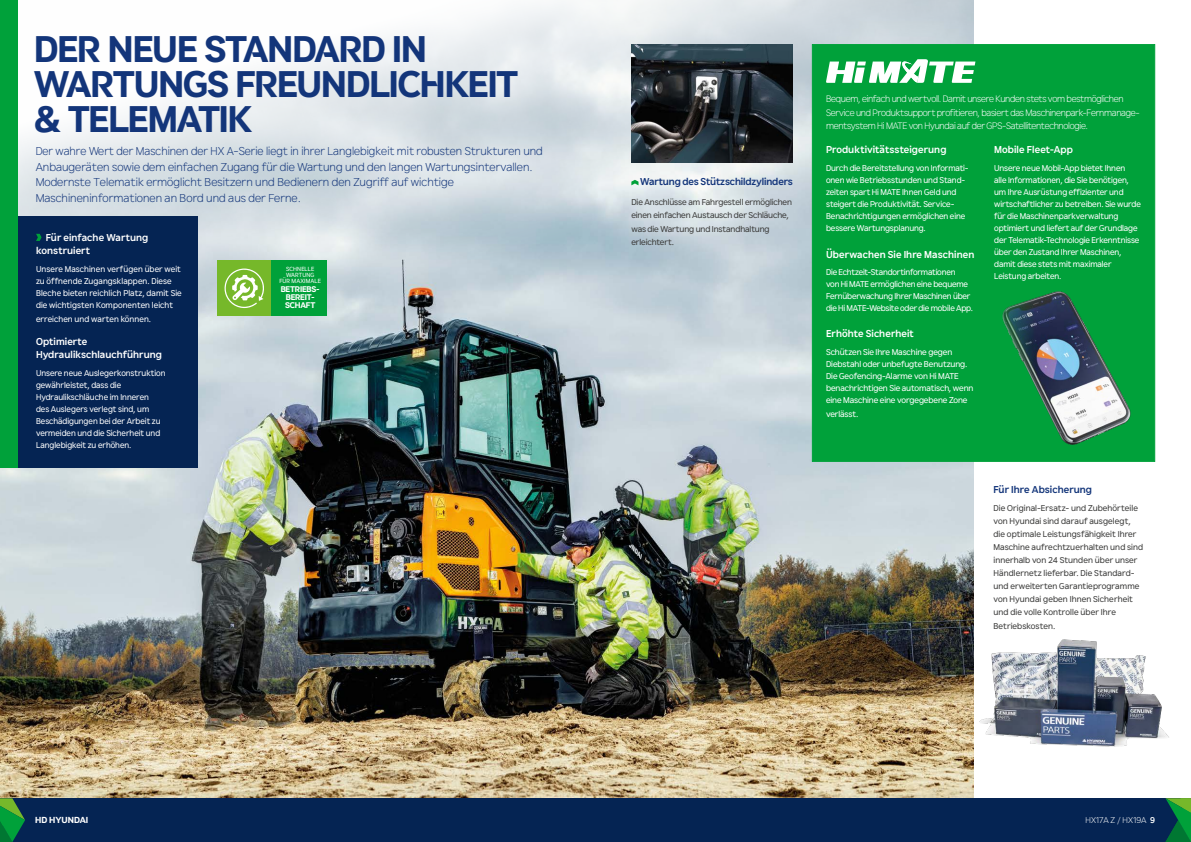
<style>
.page{position:relative;width:1191px;height:842px;background:#fff}
.page>*{position:absolute;margin:0;border:0;box-sizing:border-box;transform-origin:0 0}
.t1{font:36px/35px "HD Hyundai Gothic Euro Lg Bd";letter-spacing:-.025em;color:#13357a}
.t2{font:300 11.5px/15.5px "HD Hyundai Gothic Euro";color:#13357a}
.t3{font:700 10px/13.5px "HD Hyundai Gothic Euro";letter-spacing:.005em;color:#fff}
.t4{font:700 10px "HD Hyundai Gothic Euro";letter-spacing:-.015em;color:#13357a}
.t5{font:700 10px "HD Hyundai Gothic Euro";letter-spacing:.005em;color:#13357a}
.t6{font:300 9.5px/13.5px "HD Hyundai Gothic Euro";letter-spacing:-.035em;color:#fff}
.t7{font:8.5px/12px "HD Hyundai Gothic Euro";letter-spacing:-.015em;color:#fff}
.t8{font:8.5px/13.1px "HD Hyundai Gothic Euro";letter-spacing:.005em;color:#3c3c3b}
.t9{font:8.5px/12px "HD Hyundai Gothic Euro";letter-spacing:.005em;color:#fff}
.t10{font:8.5px/13.5px "HD Hyundai Gothic Euro";letter-spacing:-.015em;color:#3c3c3b}
.t11{font:300 8.5px "HD Hyundai Gothic Euro";color:#fff}
.t12{font:8.5px "HD Hyundai Gothic Euro Lg Bd";color:#fff}
.t13{font:8px/8px "HD Hyundai Gothic Euro Lg Bd";letter-spacing:-.02em;color:#fff;text-align:center}
.t14{font:6px/6px "HD Hyundai Gothic Euro";letter-spacing:.015em;color:#fff;text-align:center}
.s1{font-weight:700}
</style>
<div class="page">
<img style="left:0;top:0;width:974px;height:798px">
<svg style="left:631px;top:180px;width:7px;height:5px"></svg>
<div style="left:0;top:217px;width:197px;height:251px;background:#052453"></div>
<svg style="left:36px;top:234px;width:6px;height:7px"></svg>
<img style="left:979px;top:639px;width:190px;height:108px">
<div style="left:271px;top:260px;width:56px;height:56px;background:#00a13a"></div>
<div style="left:217px;top:260px;width:54px;height:56px;background:#76b82a"></div>
<svg style="left:224px;top:269px;width:40px;height:39px"></svg>
<div style="left:0;top:0;width:17px;height:468px;background:#00a13a"></div>
<img style="left:632px;top:45px;width:160px;height:117px">
<div style="left:812px;top:44px;width:343px;height:418px;background:#00a13a;border:1px solid #00a13a"></div>
<svg style="left:826px;top:59px;width:149px;height:24px"></svg>
<img style="left:1002px;top:291px;width:129px;height:154px">
<div style="left:0;top:798px;width:1191px;height:44px;background:#052453"></div>
<svg style="left:1165px;top:798px;width:26px;height:44px"></svg>
<svg style="left:0;top:798px;width:25px;height:44px"></svg>
<h1 class="t1" style="left:34px;top:31px;width:486px">DER NEUE STANDARD IN<br>WARTUNGS FREUNDLICHKEIT &amp; TELEMATIK</h1>
<p class="t2" style="left:36px;top:143px;width:509px">Der wahre Wert der Maschinen der HX A-Serie liegt in ihrer Langlebigkeit mit robusten Strukturen und Anbaugeräten sowie dem einfachen Zugang für die Wartung und den langen Wartungsintervallen.<br>Modernste Telematik ermöglicht Besitzern und Bedienern den Zugriff auf wichtige Maschineninformationen an Bord und aus der Ferne.</p>
<p class="t3" style="left:36px;top:230px;width:114px;text-indent:10px">Für einfache Wartung konstruiert</p>
<p class="t9" style="left:36px;top:263px;width:147px">Unsere Maschinen verfügen über weit zu öffnende Zugangsklappen. Diese Bleche bieten reichlich Platz, damit Sie die wichtigsten Komponenten leicht</p>
<p class="t9" style="left:36px;top:312px;width:117px">erreichen und warten können.</p>
<p class="t3" style="left:36px;top:334px;width:128px">Optimierte<br>Hydraulikschlauchführung</p>
<p class="t7" style="left:36px;top:367px;width:131px">Unsere neue Auslegerkonstruktion gewährleistet, dass die<br>Hydraulikschläuche im Inneren<br>des Auslegers verlegt sind, um<br>Beschädigungen bei der Arbeit zu vermeiden und die Sicherheit und<br>Langlebigkeit zu erhöhen.</p>
<p class="t14" style="left:279px;top:266px;width:43px">SCHNELLE<br>WARTUNG<br>FÜR MAXIMALE</p>
<p class="t13" style="left:281px;top:285px;width:41px">BETRIEBS-<br>BEREIT-<br>SCHAFT</p>
<p class="t4" style="left:640px;top:175px;width:154px">Wartung des Stützschildzylinders</p>
<p class="t10" style="left:631px;top:195px;width:162px">Die Anschlüsse am Fahrgestell ermöglichen einen einfachen Austausch der Schläuche, was die Wartung und Instandhaltung erleichtert.</p>
<p class="t6" style="left:826px;top:92px;width:315px">Bequem, einfach und wertvoll. Damit unsere Kunden stets vom bestmöglichen<br>Service und Produktsupport profitieren, basiert das Maschinenpark-Fernmanage&shy;mentsystem Hi MATE von Hyundai auf der GPS-Satellitentechnologie.</p>
<p class="t3" style="left:826px;top:143px;width:122px">Produktivitätssteigerung</p>
<p class="t7" style="left:826px;top:162px;width:144px">Durch die Bereitstellung von Informati&shy;onen wie Betriebsstunden und Stand&shy;zeiten spart Hi MATE Ihnen Geld und steigert die Produktivität. Service-Benachrichtigungen ermöglichen eine bessere Wartungsplanung.</p>
<p class="t3" style="left:826px;top:247px;width:150px">Überwachen Sie Ihre Maschinen</p>
<p class="t7" style="left:826px;top:266px;width:148px">Die Echtzeit-Standortinformationen<br>von Hi MATE ermöglichen eine bequeme Fernüberwachung Ihrer Maschinen über die Hi MATE-Website oder die mobile App.</p>
<p class="t3" style="left:826px;top:327px;width:89px">Erhöhte Sicherheit</p>
<p class="t7" style="left:826px;top:346px;width:149px">Schützen Sie Ihre Maschine gegen Diebstahl oder unbefugte Benutzung.<br>Die Geofencing-Alarme von Hi MATE benachrichtigen Sie automatisch, wenn eine Maschine eine vorgegebene Zone</p>
<p class="t7" style="left:826px;top:407px;width:34px">verlässt.</p>
<p class="t3" style="left:994px;top:143px;width:80px">Mobile Fleet-App</p>
<p class="t7" style="left:994px;top:162px;width:148px">Unsere neue Mobil-App bietet Ihnen<br>alle Informationen, die Sie benötigen, um Ihre Ausrüstung effizienter und wirtschaftlicher zu betreiben. Sie wurde für die Maschinenparkverwaltung optimiert und liefert auf der Grundlage der Telematik-Technologie Erkenntnisse über den Zustand Ihrer Maschinen, damit diese stets mit maximaler Leistung arbeiten.</p>
<p class="t5" style="left:993px;top:482px;width:100px">Für Ihre Absicherung</p>
<p class="t8" style="left:993px;top:502px;width:151px">Die Original-Ersatz- und Zubehörteile von Hyundai sind darauf ausgelegt, die optimale Leistungsfähigkeit Ihrer Maschine aufrechtzuerhalten und sind innerhalb von 24 Stunden über unser Händlernetz lieferbar. Die Standard&shy;und erweiterten Garantieprogramme von Hyundai geben Ihnen Sicherheit und die volle Kontrolle über Ihre Betriebskosten.</p>
<p class="t12" style="left:35px;top:814px;width:54px">HD HYUNDAI</p>
<p class="t11" style="left:1085px;top:815px;width:71px">HX17A Z / HX19A <span class="s1">9</span></p>
</div>
